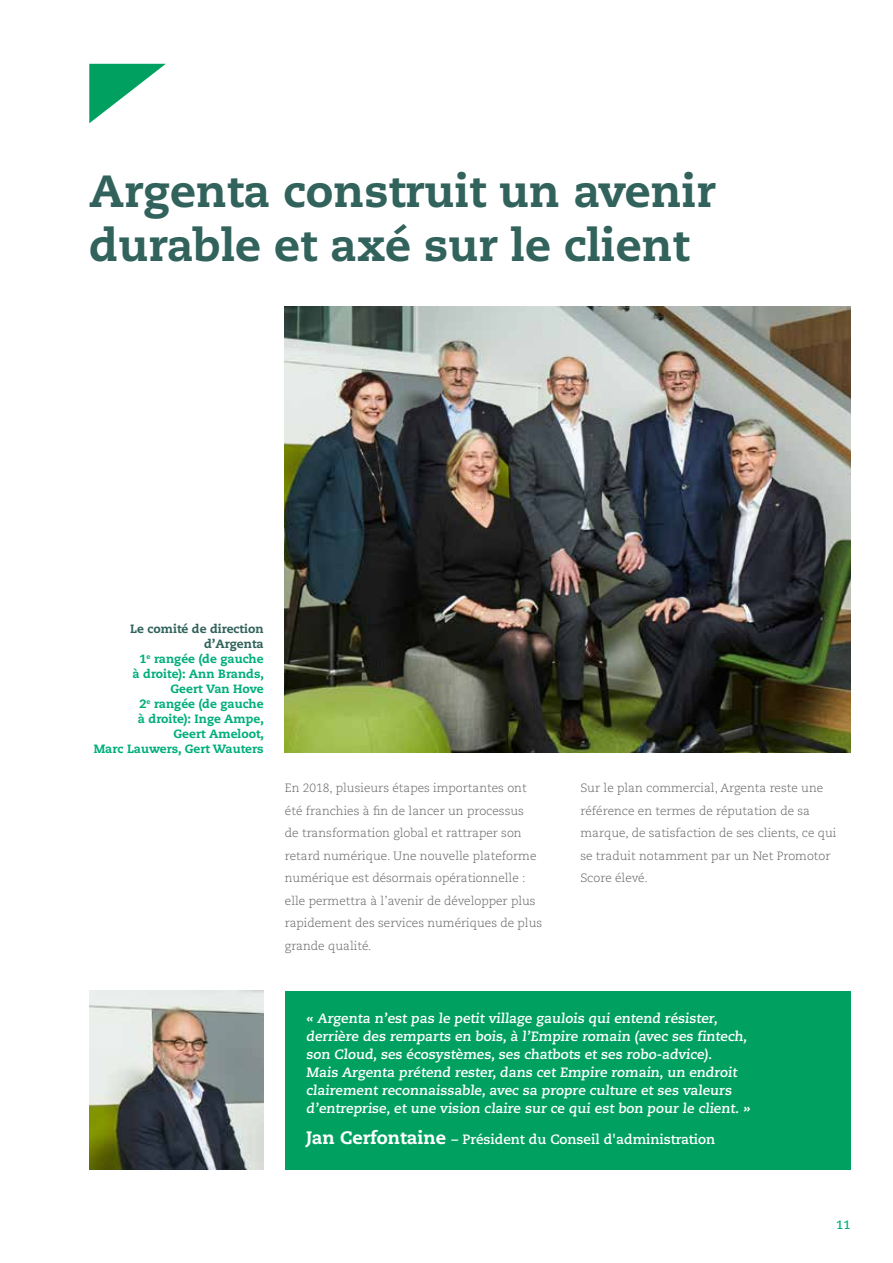
<style>
.page{position:relative;width:893px;height:1263px;background:#fff}
.page>*{position:absolute;margin:0;border:0;box-sizing:border-box;transform-origin:0 0}
.t1{font:800 45px/54px "Caecilia LT Std";color:#31625b}
.t2{font:700 13.5px/18px "Caecilia LT Std";color:#fff}
.t3{font:300 12px/22.5px "Caecilia LT Std";color:#616264}
.t4{font:800 12px/15px "Caecilia LT Std";color:#00ae7b;text-align:right}
.t5{font:700 12px "Caecilia LT Std";color:#00ae7b}
.s1{color:#31625b}
.s2{font-weight:800;font-size:18px}
</style>
<div class="page">
<img style="left:285px;top:306px;width:565px;height:447px">
<img style="left:89px;top:990px;width:175px;height:179px">
<div style="left:285px;top:991px;width:565px;height:146px;background:#00a160"></div>
<div style="left:285px;top:1109px;width:565px;height:60px;background:#00a160"></div>
<svg style="left:89px;top:64px;width:77px;height:59px"></svg>
<h1 class="t1" style="left:89px;top:164px;width:628px">Argenta construit un avenir durable et axé sur le client</h1>
<p class="t4" style="left:94px;top:621px;width:172px"><span class="s1">Le comité de direction d’Argenta<br></span>1<sup>e</sup> rangée (de gauche<br>à droite): Ann Brands,<br>Geert Van Hove<br>2<sup>e</sup> rangée (de gauche<br>à droite): Inge Ampe,<br>Geert Ameloot,<br>Marc Lauwers, Gert Wauters</p>
<p class="t3" style="left:285px;top:777px;width:259px">En 2018, plusieurs étapes importantes ont été franchies à fin de lancer un processus<br>de transformation global et rattraper son retard numérique. Une nouvelle plateforme numérique est désormais opérationnelle : elle permettra à l’avenir de développer plus rapidement des services numériques de plus grande qualité.</p>
<p class="t3" style="left:580px;top:777px;width:258px">Sur le plan commercial, Argenta reste une référence en termes de réputation de sa marque, de satisfaction de ses clients, ce qui se traduit notamment par un Net Promotor Score élevé.</p>
<p class="t2" style="left:306px;top:1010px;width:447px">« Argenta n’est pas le petit village gaulois qui entend résister, derrière des remparts en bois, à l’Empire romain (avec ses fintech, son Cloud, ses écosystèmes, ses chatbots et ses robo-advice).<br>Mais Argenta prétend rester, dans cet Empire romain, un endroit clairement reconnaissable, avec sa propre culture et ses valeurs d’entreprise, et une vision claire sur ce qui est bon pour le client. »</p>
<p class="t2" style="left:306px;top:1130px;width:410px"><span class="s2">Jan Cerfontaine</span> – Président du Conseil d'administration</p>
<p class="t5" style="left:836px;top:1218px;width:16px">11</p>
</div>
